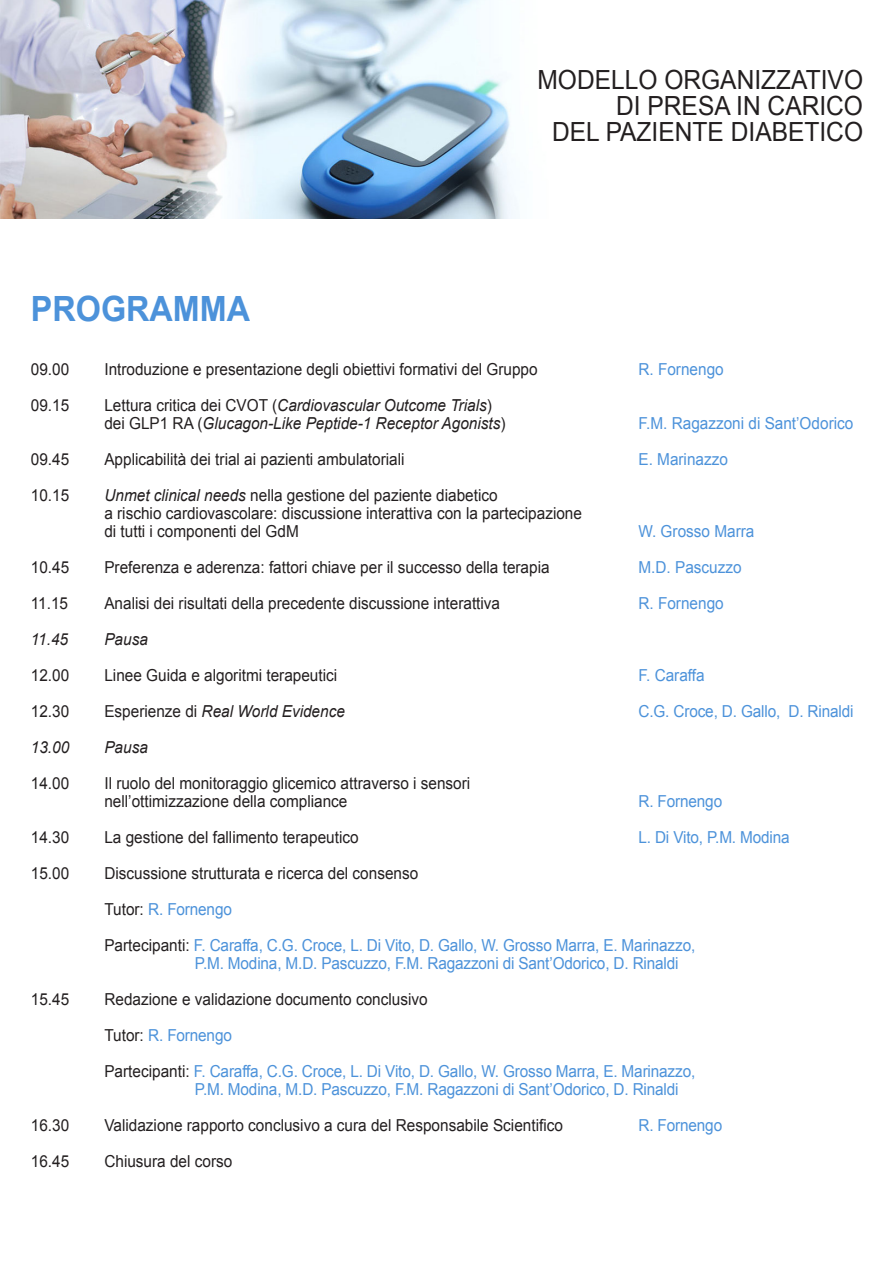
<style>
.page{position:relative;width:893px;height:1263px;background:#fff}
.page>*{position:absolute;margin:0;border:0;box-sizing:border-box;transform-origin:0 0}
.t1{font:700 34.8px "Arial";color:#4c92da;scale:.93 1}
.t2{font:26.4px "Arial";color:#231f20;scale:.93 1}
.t3{font:16.5px "Arial";color:#231f20;scale:.93 1}
.t4{font:16.5px "Arial";letter-spacing:-.01em;color:#4c92da;scale:.93 1}
.t5{font:italic 16.5px "Arial";color:#231f20;scale:.93 1}
.s1{font-style:normal}
.s2{font-style:italic}
.s3{color:#231f20}
</style>
<div class="page">
<img style="left:0;top:0;width:518px;height:219px">
<p class="t1" style="left:31px;top:286px;width:237px">PROGRAMMA</p>
<p class="t2" style="left:537px;top:63px;width:352px">MODELLO ORGANIZZATIVO</p>
<p class="t2" style="left:616px;top:88px;width:267px">DI PRESA IN CARICO</p>
<p class="t2" style="left:552px;top:114px;width:336px">DEL PAZIENTE DIABETICO</p>
<p class="t3" style="left:31px;top:358px;width:43px">09.00</p>
<p class="t3" style="left:104px;top:358px;width:467px">Introduzione e presentazione degli obiettivi formativi del Gruppo</p>
<p class="t4" style="left:638px;top:358px;width:93px">R. Fornengo</p>
<p class="t3" style="left:31px;top:394px;width:43px">09.15</p>
<p class="t5" style="left:104px;top:395px;width:418px"><span class="s1">Lettura critica dei CVOT (</span>Cardiovascular Outcome Trials<span class="s1">)</span></p>
<p class="t5" style="left:104px;top:413px;width:433px"><span class="s1">dei GLP1 RA (</span>Glucagon-Like Peptide-1 Receptor Agonists<span class="s1">)</span></p>
<p class="t4" style="left:638px;top:412px;width:233px">F.M. Ragazzoni di Sant’Odorico</p>
<p class="t3" style="left:31px;top:448px;width:43px">09.45</p>
<p class="t3" style="left:104px;top:448px;width:324px">Applicabilità dei trial ai pazienti ambulatoriali</p>
<p class="t4" style="left:638px;top:448px;width:98px">E. Marinazzo</p>
<p class="t3" style="left:31px;top:484px;width:43px">10.15</p>
<p class="t3" style="left:104px;top:484px;width:424px"><span class="s2">Unmet clinical needs</span> nella gestione del paziente diabetico</p>
<p class="t3" style="left:104px;top:502px;width:515px">a rischio cardiovascolare: discussione interattiva con la partecipazione</p>
<p class="t3" style="left:104px;top:520px;width:211px">di tutti i componenti del GdM</p>
<p class="t4" style="left:638px;top:520px;width:126px">W. Grosso Marra</p>
<p class="t3" style="left:31px;top:556px;width:43px">10.45</p>
<p class="t3" style="left:104px;top:556px;width:480px">Preferenza e aderenza: fattori chiave per il successo della terapia</p>
<p class="t4" style="left:638px;top:556px;width:112px">M.D. Pascuzzo</p>
<p class="t3" style="left:31px;top:592px;width:42px">11.15</p>
<p class="t3" style="left:104px;top:592px;width:427px">Analisi dei risultati della precedente discussione interattiva</p>
<p class="t4" style="left:638px;top:592px;width:93px">R. Fornengo</p>
<p class="t5" style="left:31px;top:629px;width:42px">11.45</p>
<p class="t5" style="left:104px;top:629px;width:48px">Pausa</p>
<p class="t3" style="left:31px;top:664px;width:43px">12.00</p>
<p class="t3" style="left:104px;top:664px;width:252px">Linee Guida e algoritmi terapeutici</p>
<p class="t4" style="left:638px;top:664px;width:73px">F. Caraffa</p>
<p class="t3" style="left:31px;top:700px;width:43px">12.30</p>
<p class="t5" style="left:104px;top:701px;width:260px"><span class="s1">Esperienze di</span> Real World Evidence</p>
<p class="t4" style="left:638px;top:700px;width:233px">C.G. Croce, D. Gallo, D. Rinaldi</p>
<p class="t5" style="left:31px;top:737px;width:43px">13.00</p>
<p class="t5" style="left:104px;top:737px;width:48px">Pausa</p>
<p class="t3" style="left:31px;top:772px;width:43px">14.00</p>
<p class="t3" style="left:104px;top:772px;width:395px">Il ruolo del monitoraggio glicemico attraverso i sensori</p>
<p class="t3" style="left:104px;top:790px;width:263px">nell’ottimizzazione della compliance</p>
<p class="t4" style="left:638px;top:790px;width:92px">R. Fornengo</p>
<p class="t3" style="left:31px;top:826px;width:43px">14.30</p>
<p class="t3" style="left:104px;top:826px;width:275px">La gestione del fallimento terapeutico</p>
<p class="t4" style="left:638px;top:826px;width:164px">L. Di Vito, P.M. Modina</p>
<p class="t3" style="left:31px;top:862px;width:43px">15.00</p>
<p class="t3" style="left:104px;top:862px;width:339px">Discussione strutturata e ricerca del consenso</p>
<p class="t4" style="left:104px;top:898px;width:139px"><span class="s3">Tutor:</span> R. Fornengo</p>
<p class="t4" style="left:104px;top:934px;width:637px"><span class="s3">Partecipanti:</span> F. Caraffa, C.G. Croce, L. Di Vito, D. Gallo, W. Grosso Marra, E. Marinazzo,</p>
<p class="t4" style="left:195px;top:952px;width:522px">P.M. Modina, M.D. Pascuzzo, F.M. Ragazzoni di Sant’Odorico, D. Rinaldi</p>
<p class="t3" style="left:31px;top:988px;width:43px">15.45</p>
<p class="t3" style="left:104px;top:988px;width:349px">Redazione e validazione documento conclusivo</p>
<p class="t4" style="left:104px;top:1024px;width:139px"><span class="s3">Tutor:</span> R. Fornengo</p>
<p class="t4" style="left:104px;top:1060px;width:637px"><span class="s3">Partecipanti:</span> F. Caraffa, C.G. Croce, L. Di Vito, D. Gallo, W. Grosso Marra, E. Marinazzo,</p>
<p class="t4" style="left:195px;top:1078px;width:522px">P.M. Modina, M.D. Pascuzzo, F.M. Ragazzoni di Sant’Odorico, D. Rinaldi</p>
<p class="t3" style="left:31px;top:1114px;width:43px">16.30</p>
<p class="t3" style="left:104px;top:1114px;width:495px">Validazione rapporto conclusivo a cura del Responsabile Scientifico</p>
<p class="t4" style="left:638px;top:1114px;width:92px">R. Fornengo</p>
<p class="t3" style="left:31px;top:1150px;width:43px">16.45</p>
<p class="t3" style="left:104px;top:1150px;width:139px">Chiusura del corso</p>
</div>
